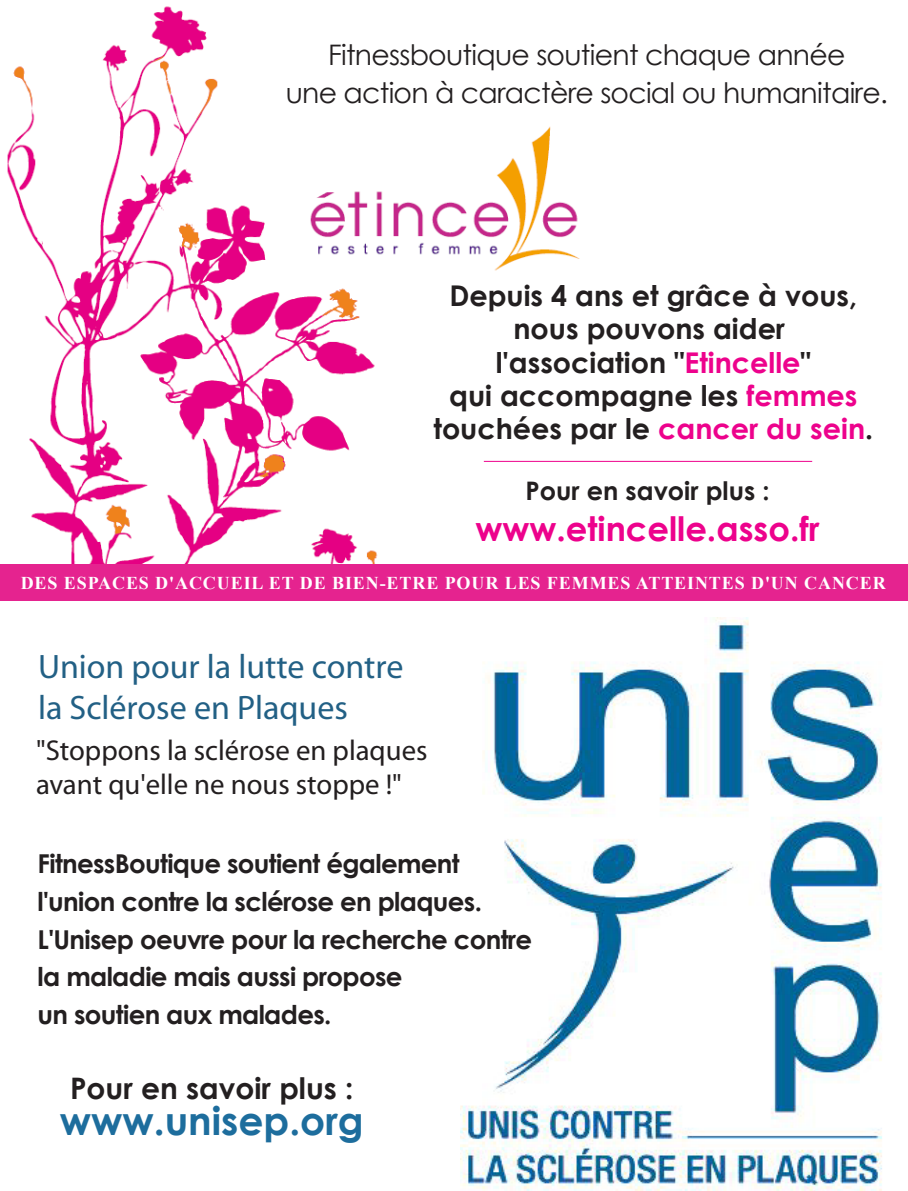
<style>
.page{position:relative;width:908px;height:1191px;background:#fff}
.page>*{position:absolute;margin:0;border:0;box-sizing:border-box;transform-origin:0 0}
.t1{font:700 39.2px "Century Gothic";color:#1d6d9d}
.t2{font:34px/40.8px "Myriad";color:#226085}
.t3{font:700 33.8px "Century Gothic";color:#ed028c}
.t4{font:700 29.6px "Century Gothic";color:#231f20}
.t5{font:28.8px/34.6px "Myriad";color:#231f20}
.t6{font:700 28.6px/33.4px "Century Gothic";color:#231f20;text-align:center}
.t7{font:28.2px/37.6px "Century Gothic";letter-spacing:-.025em;color:#231f20;text-align:center}
.t8{font:700 26px/37.6px "Century Gothic";letter-spacing:-.025em;color:#231f20}
.t9{font:700 25.6px "Century Gothic";color:#231f20}
.t10{font:700 18px "Times New Roman";letter-spacing:.05em;color:#fff}
.s1{color:#ed028c}
</style>
<div class="page">
<img style="left:7px;top:6px;width:601px;height:558px">
<div style="left:0;top:564px;width:907px;height:37px;background:#e5238f"></div>
<img style="left:460px;top:618px;width:422px;height:573px">
<p class="t7" style="left:285px;top:36px;width:603px">Fitnessboutique soutient chaque année<br>une action à caractère social ou humanitaire.</p>
<p class="t6" style="left:433px;top:278px;width:441px">Depuis 4 ans et grâce à vous, nous pouvons aider l'association "<span class="s1">Etincelle</span>"<br>qui accompagne les <span class="s1">femmes </span>touchées par le <span class="s1">cancer du sein</span>.</p>
<p class="t9" style="left:525px;top:471px;width:245px">Pour en savoir plus :</p>
<p class="t3" style="left:475px;top:503px;width:346px">www.etincelle.asso.fr</p>
<p class="t10" style="left:21px;top:570px;width:866px">DES ESPACES D'ACCUEIL ET DE BIEN-ETRE POUR LES FEMMES ATTEINTES D'UN CANCER</p>
<h2 class="t2" style="left:38px;top:648px;width:367px">Union pour la lutte contre la Sclérose en Plaques</h2>
<p class="t5" style="left:36px;top:734px;width:393px">"Stoppons la sclérose en plaques avant qu'elle ne nous stoppe !"</p>
<p class="t8" style="left:38px;top:844px;width:496px">FitnessBoutique soutient également l'union contre la sclérose en plaques.<br>L'Unisep oeuvre pour la recherche contre la maladie mais aussi propose<br>un soutien aux malades.</p>
<p class="t4" style="left:70px;top:1065px;width:285px">Pour en savoir plus :</p>
<h1 class="t1" style="left:60px;top:1091px;width:305px">www.unisep.org</h1>
</div>
